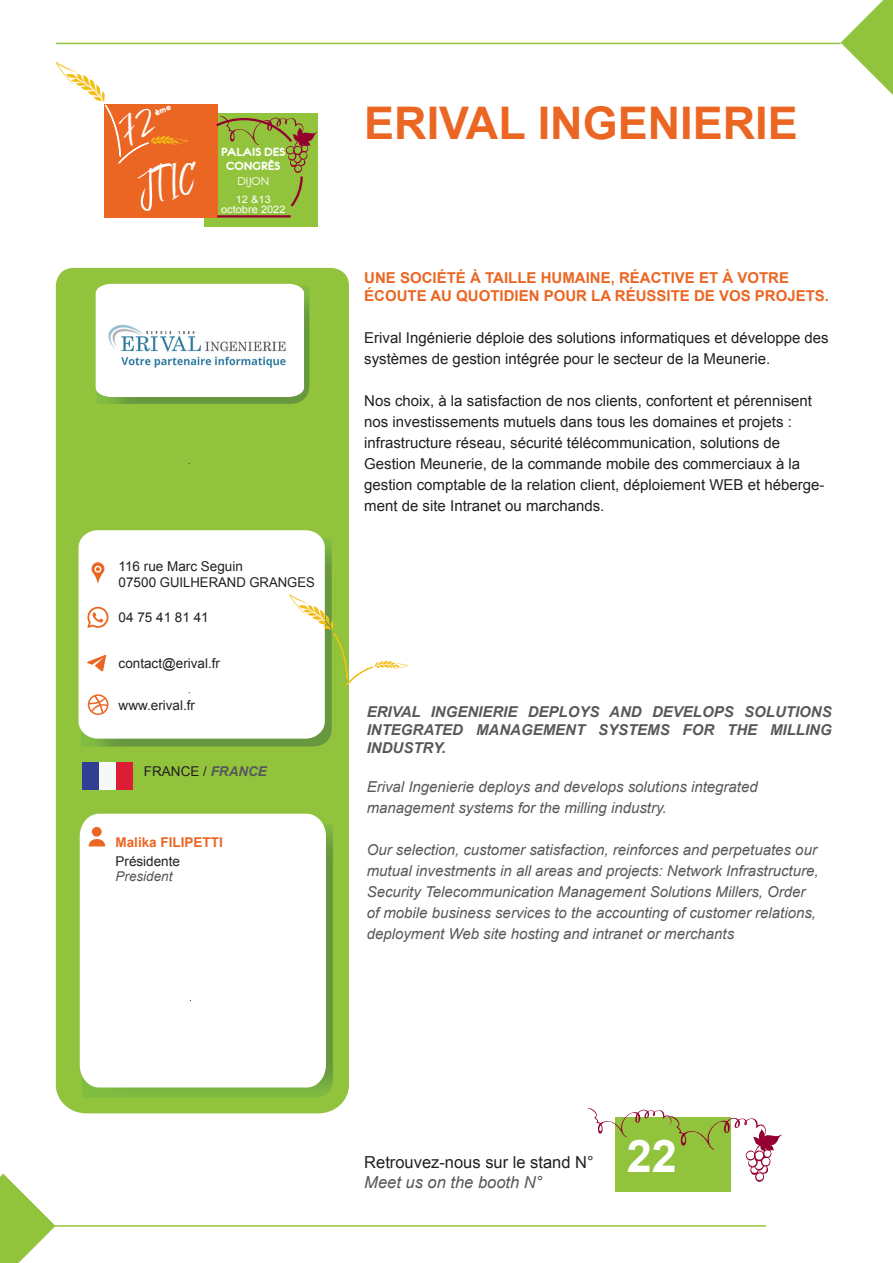
<style>
.page{position:relative;width:893px;height:1263px;background:#fff}
.page>*{position:absolute;margin:0;border:0;box-sizing:border-box;transform-origin:0 0}
.t1{font:700 45px "Arial";color:#eb6623}
.t2{font:700 45px "Arial";color:#fff}
.t3{font:16.5px "Arial";color:#231f20}
.t4{font:italic 16.5px "Arial";color:#57585a}
.t5{font:15px/21px "Arial";color:#231f20}
.t6{font:italic 15px/21px "Arial";color:#57585a}
.t7{font:italic 700 15px/18px "Arial";color:#57585a}
.t8{font:700 15px/18px "Arial";color:#eb6623}
.t9{font:13.5px/16.2px "Arial";color:#231f20}
.t10{font:700 13.5px "Arial";color:#eb6623}
.t11{font:italic 13.5px "Arial";color:#57585a}
.t12{font:12.6px/13.8px "Eurofurencebold";color:#fff;text-align:center;scale:1.07 1}
.t13{font:12.6px "Eurofurenceregular";color:#fff;scale:1.07 1}
.t14{font:10.35px/10.4px "Arial";color:#fff;text-align:center;scale:1.07 1}
.s1{font-weight:700;font-style:italic;color:#57585a}
</style>
<div class="page">
<div style="left:56px;top:268px;width:293px;height:845px;background:#92c33d"></div>
<img style="left:81px;top:538px;width:251px;height:209px">
<svg style="left:79px;top:530px;width:246px;height:209px"></svg>
<svg style="left:87px;top:607px;width:21px;height:21px"></svg>
<svg style="left:87px;top:654px;width:19px;height:18px"></svg>
<svg style="left:88px;top:694px;width:20px;height:21px"></svg>
<svg style="left:91px;top:562px;width:14px;height:22px"></svg>
<div style="left:94px;top:566px;width:7px;height:7px;border:2px solid #fff;border-radius:50%"></div>
<svg style="left:290px;top:594px;width:118px;height:92px"></svg>
<div style="left:204px;top:113px;width:114px;height:114px;background:#92c33d"></div>
<div style="left:104px;top:104px;width:114px;height:114px;background:#eb6623"></div>
<hr style="left:217px;top:215px;width:74px;height:3px;background:#940131">
<svg style="left:216px;top:116px;width:102px;height:91px"></svg>
<svg style="left:840px;top:0;width:53px;height:95px"></svg>
<hr style="left:56px;top:43px;width:785px;height:1px;background:#92c33d">
<svg style="left:0;top:1173px;width:55px;height:90px"></svg>
<hr style="left:51px;top:1225px;width:715px;height:2px;background:#92c33d">
<div style="left:82px;top:762px;width:17px;height:28px;background:#313e94"></div>
<div style="left:99px;top:762px;width:17px;height:28px;background:#f6f7f7"></div>
<div style="left:116px;top:762px;width:17px;height:28px;background:#db1e33"></div>
<img style="left:82px;top:824px;width:251px;height:274px">
<svg style="left:80px;top:814px;width:246px;height:273px"></svg>
<div style="left:92px;top:827px;width:10px;height:10px;background:#eb6623;border-radius:50%"></div>
<svg style="left:89px;top:839px;width:16px;height:7px"></svg>
<div style="left:616px;top:1117px;width:115px;height:75px;background:#92c33d"></div>
<svg style="left:587px;top:1108px;width:195px;height:74px"></svg>
<img style="left:97px;top:286px;width:212px;height:118px">
<svg style="left:96px;top:284px;width:208px;height:113px"></svg>
<img style="left:101px;top:316px;width:199px;height:54px">
<svg style="left:56px;top:62px;width:132px;height:102px"></svg>
<p class="t12" style="left:221px;top:145px;width:61px">PALAIS DES<br>CONGRÈS</p>
<p class="t13" style="left:238px;top:175px;width:31px">Dijon</p>
<p class="t14" style="left:221px;top:194px;width:62px">12 &amp;13 octobre 2022</p>
<p class="t9" style="left:119px;top:558px;width:198px">116 rue Marc Seguin<br>07500 GUILHERAND GRANGES</p>
<p class="t9" style="left:119px;top:609px;width:92px">04 75 41 81 41</p>
<p class="t9" style="left:119px;top:655px;width:103px">contact@erival f r.</p>
<p class="t9" style="left:119px;top:698px;width:78px">www.erival f r.</p>
<p class="t9" style="left:144px;top:763px;width:125px">FRANCE / <span class="s1">FRANCE</span></p>
<p class="t10" style="left:116px;top:833px;width:61px">MALIKA FILIPETTI</p>
<p class="t9" style="left:116px;top:853px;width:66px">Présidente</p>
<p class="t11" style="left:116px;top:867px;width:59px">President</p>
<h1 class="t1" style="left:364px;top:94px;width:28px">ERIVAL</h1>
<h1 class="t1" style="left:538px;top:94px;width:106px">INGENIERIE</h1>
<p class="t8" style="left:364px;top:269px;width:466px">UNE SOCIÉTÉ À TAILLE HUMAINE, RÉACTIVE ET À VOTRE<br>ÉCOUTE AU QUOTIDIEN POUR LA RÉUSSITE DE VOS PROJETS.</p>
<p class="t5" style="left:364px;top:327px;width:466px">Erival Ingénierie déploie des solutions informatiques et développe des systèmes de gestion intégrée pour le secteur de la Meunerie.</p>
<p class="t5" style="left:364px;top:390px;width:449px">Nos choix laà, satisfaction de nos clients, confortent et pérennisent nos investissements mutuels dans tous les domaines et projets : infrastructure réseau, sécurité télécommunication, solutions de Gestion Meunerie, de la commande mobile des commerciaux laà</p>
<p class="t5" style="left:364px;top:495px;width:242px">ment de site Intranet ou marchands.</p>
<p class="t5" style="left:364px;top:474px;width:462px">gestion comptable de la relation client, déploiement WEB et héberge-</p>
<p class="t7" style="left:367px;top:703px;width:55px">ERIVAL</p>
<p class="t7" style="left:431px;top:703px;width:88px">INGENIERIE</p>
<p class="t7" style="left:528px;top:703px;width:73px">DEPLOYS</p>
<p class="t7" style="left:609px;top:703px;width:34px">AND</p>
<p class="t7" style="left:652px;top:703px;width:83px">DEVELOPS</p>
<p class="t7" style="left:744px;top:703px;width:89px">SOLUTIONS</p>
<p class="t7" style="left:367px;top:721px;width:98px">INTEGRATED<br>INDUSTRY.</p>
<p class="t6" style="left:367px;top:776px;width:393px">Erival Ingenierie deploys and develops solutions integrated management systems for the milling industry.</p>
<p class="t6" style="left:367px;top:839px;width:453px">Our selection, customer satisfaction, reinforces and perpetuates our mutual investments in all areas and projects: Network Infrastructure, Security Telecommunication Management Solutions Millers, Order of mobile business services to the accounting of customer relations, deployment Web site hosting and intranet or merchants</p>
<p class="t7" style="left:476px;top:721px;width:111px">MANAGEMENT</p>
<p class="t7" style="left:598px;top:721px;width:73px">SYSTEMS</p>
<p class="t7" style="left:683px;top:721px;width:33px">FOR</p>
<p class="t7" style="left:770px;top:721px;width:63px">MILLING</p>
<p class="t7" style="left:727px;top:721px;width:32px">THE</p>
<p class="t3" style="left:364px;top:1151px;width:231px">Retrouvez-nous sur le stand N°</p>
<p class="t4" style="left:364px;top:1171px;width:180px">Meet us on the booth N°</p>
<h1 class="t2" style="left:627px;top:1126px;width:52px">22</h1>
</div>
